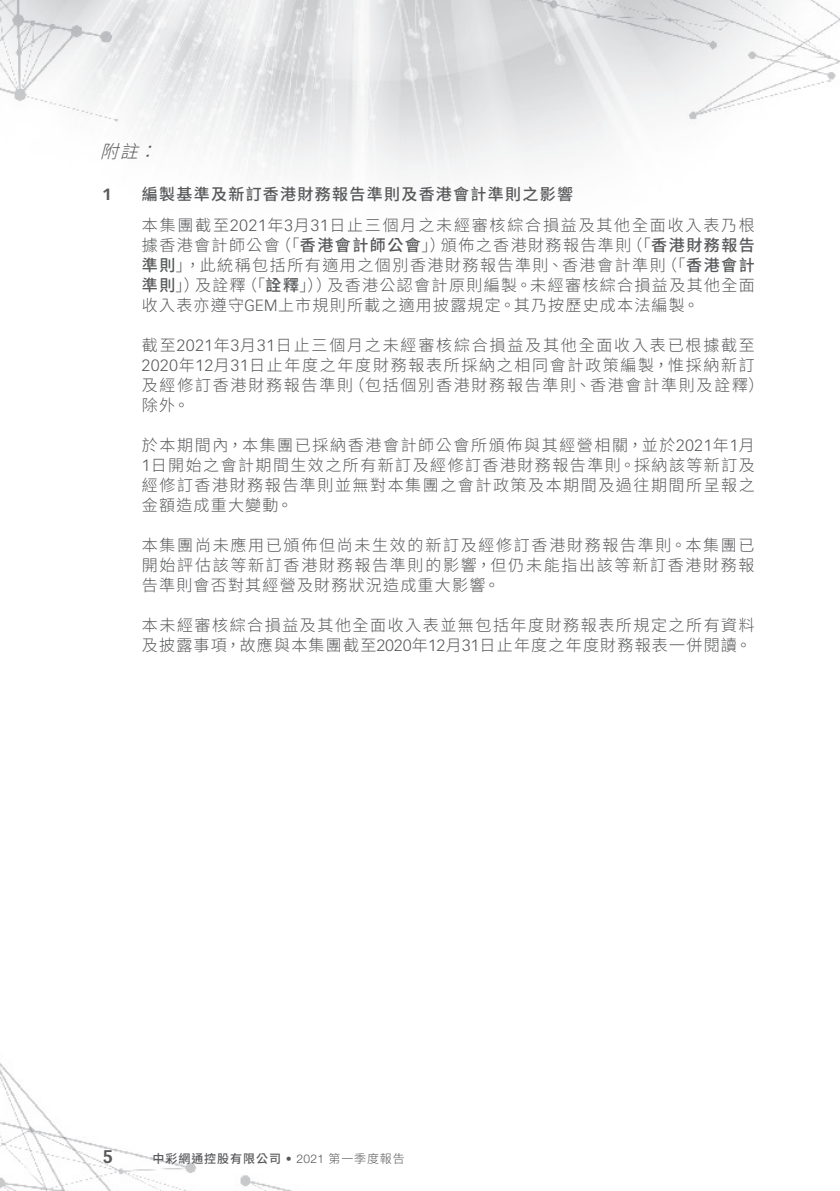
<style>
.page{position:relative;width:840px;height:1191px;background:#fff}
.page>*{position:absolute;margin:0;border:0;box-sizing:border-box;transform-origin:0 0}
.Body_Text{font:italic 300 18px "Source Han Sans TC";color:#57585a}
.t1{font:700 18px "Vectora LT Std";color:#57585a}
.Notes{font:300 16px/20px "Source Han Sans TC";letter-spacing:.095em;color:#57585a}
.Notes-2{font:300 16px/20px "Source Han Sans TC";letter-spacing:.075em;color:#57585a}
.Notes_HD1{font:500 16px "Source Han Sans TC";letter-spacing:.08em;color:#57585a}
.Notes-3{font:500 16px "Source Han Sans TC";letter-spacing:.095em;color:#57585a}
.Notes_HD1-2{font:700 16px "Vectora LT Std";color:#57585a}
.t2{font:500 12px "Source Han Sans TC";letter-spacing:.08em;color:#57585a}
.s1{font-family:"Vectora LT Std"}
.s2{font-weight:500}
.s3{font-weight:300}
.s4{font-family:"Vectora LT Std";font-weight:700}
.s5{font-family:"Helvetica Neue LT Std";font-weight:300}
</style>
<div class="page">
<img style="left:0;top:0;width:839px;height:1191px">
<p class="Body_Text" style="left:100px;top:141px;width:53px">附註</p>
<p class="Body_Text" style="left:138px;top:141px;width:33px">：</p>
<p class="Notes_HD1-2" style="left:102px;top:184px;width:11px">1</p>
<p class="Notes_HD1" style="left:142px;top:185px;width:432px">編製基準及新訂香港財務報告準則及香港會計準則之影響</p>
<p class="Notes" style="left:142px;top:215px;width:614px;text-align:right">本集團截至<span class="s1">2021</span>年 月<span class="s1">3 31</span>日止三個月之未經審核綜合損益及其他全面收入表乃根（「<span class="s2">香港財務報告</span></p>
<p class="Notes-3" style="left:275px;top:236px;width:172px"><span class="s3">（「</span>香港會計師公會<span class="s3">」）</span></p>
<p class="Notes" style="left:440px;top:235px;width:192px">頒佈之香港財務報告準則</p>
<p class="Notes" style="left:142px;top:235px;width:139px">據香港會計師公會</p>
<p class="Notes-3" style="left:660px;top:256px;width:95px"><span class="s3">（「</span>香港會計</p>
<p class="Notes" style="left:327px;top:255px;width:429px;text-indent:-185px"><span class="s2">準則</span>，」此統稱包括所有適用之個別香港財務報告準則、香港會計準則<br>及香港公認會計原則編製。未經審核綜合損益及其他全面</p>
<p class="Notes-2" style="left:142px;top:275px;width:558px"><span class="s2">準則</span>」）<br>收入表亦遵守<span class="s1">GEM</span>上市規則所載之適用披露規定。其乃按歷史成本法編製。</p>
<p class="Notes" style="left:142px;top:335px;width:614px">截至<span class="s1">2021</span>年 月<span class="s1">3 31</span>日止三個月之未經審核綜合損益及其他全面收入表已根據截至</p>
<p class="Notes" style="left:142px;top:355px;width:614px"><span class="s1">2020</span>年<span class="s1">12</span>月<span class="s1">31</span>日止年度之年度財務報表所採納之相同會計政策編製，惟採納新訂</p>
<p class="Notes" style="left:348px;top:375px;width:417px">（包括個別香港財務報告準則、香港會計準則及詮釋(</p>
<p class="Notes" style="left:241px;top:275px;width:93px">（「<span class="s2">詮釋</span>」））</p>
<p class="Notes" style="left:195px;top:275px;width:52px">及詮釋</p>
<p class="Notes" style="left:142px;top:375px;width:213px">及經修訂香港財務報告準則除外。</p>
<p class="Notes" style="left:142px;top:435px;width:614px;text-align:justify">於本期間內，本集團已採納香港會計師公會所頒佈與其經營相關，並於<span class="s1">2021</span>年 月<span class="s1">1<br>1</span>日開始之會計期間生效之所有新訂及經修訂香港財務報告準則。採納該等新訂及經修訂香港財務報告準則並無對本集團之會計政策及本期間及過往期間所呈報之金額造成重大變動。</p>
<p class="Notes" style="left:142px;top:535px;width:614px;text-align:justify">本集團尚未應用已頒佈但尚未生效的新訂及經修訂香港財務報告準則。本集團已開始評估該等新訂香港財務報告準則的影響，但仍未能指出該等新訂香港財務報告準則會否對其經營及財務狀況造成重大影響。</p>
<p class="Notes" style="left:142px;top:615px;width:614px">本未經審核綜合損益及其他全面收入表並無包括年度財務報表所規定之所有資料及披露事項，故應與本集團截至<span class="s1">2020</span>年<span class="s1">12</span>月<span class="s1">31</span>日止年度之年度財務報表一併閱讀。</p>
<p class="t1" style="left:102px;top:1145px;width:12px">5</p>
<p class="t2" style="left:152px;top:1152px;width:254px">中彩網通控股有限公司 <span class="s4">•</span> <span class="s5">2021</span> <span class="s3">第一季度報告</span></p>
</div>
